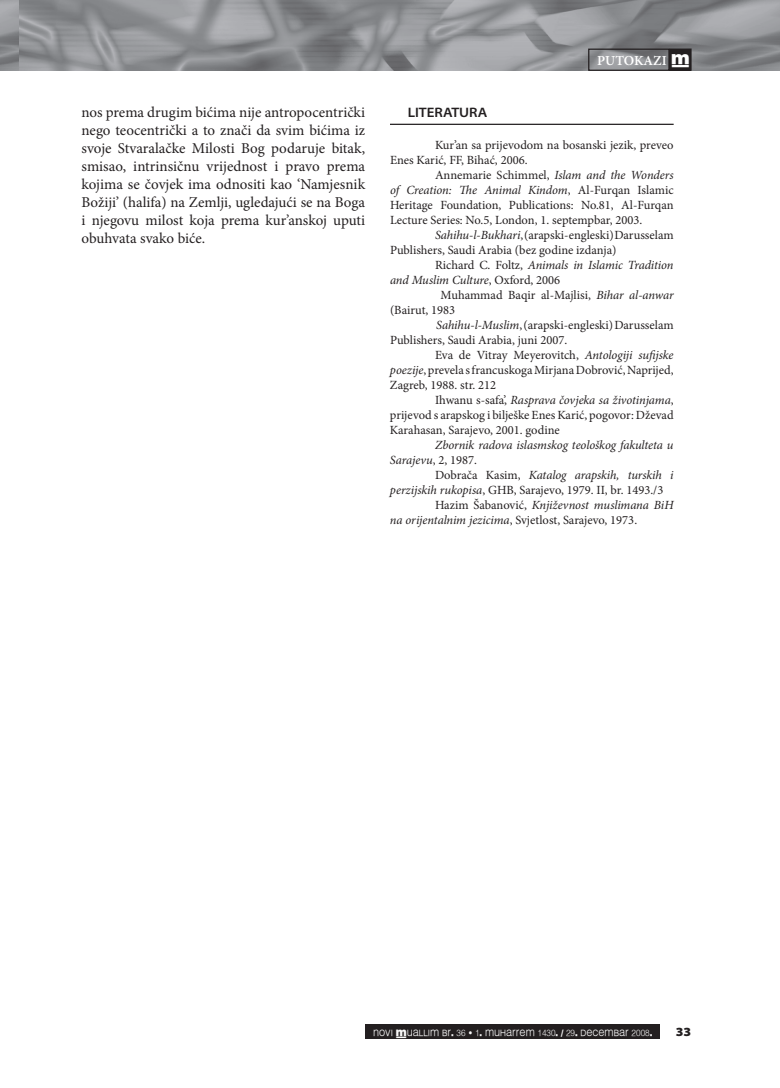
<style>
.page{position:relative;width:780px;height:1088px;background:#fff}
.page>*{position:absolute;margin:0;border:0;box-sizing:border-box;transform-origin:0 0}
.t1{font:15px/18px "Minion Pro";letter-spacing:-.005em;color:#231f20;text-align:justify}
.t2{font:600 semi-expanded 13.75px "Myriad Pro";color:#231f20}
.t3{font:600 13.75px "Minion Pro";color:#fff}
.t4{font:12.5px/15px "Minion Pro";color:#231f20}
.t5{font:italic 12.5px/15px "Minion Pro";letter-spacing:-.01em;color:#231f20}
.t6{font:900 semi-expanded 12.5px "Myriad Pro";color:#231f20}
.t7{font:9px "Muallim";color:#f9f9f9;scale:.91 1}
.s1{font-family:"Muallim";font-weight:400}
.s2{font-style:italic}
.s3{font-style:normal}
</style>
<div class="page">
<img style="left:0;top:0;width:780px;height:71px">
<img style="left:18px;top:0;width:1px;height:71px">
<div style="left:670px;top:49px;width:21px;height:21px;background:#231f20"></div>
<div style="left:669px;top:48px;width:22px;height:23px;border:1px solid #231f20"></div>
<div style="left:365px;top:1024px;width:294px;height:15px;background:#231f20"></div>
<div style="left:588px;top:49px;width:81px;height:22px;border:1px solid #231f20"></div>
<hr style="left:390px;top:124px;width:283px;height:1px;background:#231f20">
<p class="t3" style="left:597px;top:51px;width:94px">PUTOKAZI <span class="s1">†</span></p>
<p class="t1" style="left:81px;top:103px;width:285px">nos prema drugim bićima nije antropocentrički nego teocentrički a to znači da svim bićima iz svoje Stvaralačke Milosti Bog podaruje bitak, smisao, intrinsičnu vrijednost i pravo prema kojima se čovjek ima odnositi kao ‘Namjesnik Božiji’ (halifa) na Zemlji, ugledajući se na Boga i njegovu milost koja prema kur’anskoj uputi obuhvata svako biće.</p>
<p class="t2" style="left:407px;top:104px;width:81px">LITERATURA</p>
<p class="t4" style="left:390px;top:138px;width:285px;text-indent:45px">Kur’an sa prijevodom na bosanski jezik, preveo<br>Enes Karić, FF, Bihać, 2006.</p>
<p class="t4" style="left:390px;top:168px;width:285px;text-align:justify;text-indent:45px">Annemarie Schimmel, <span class="s2">Islam and the Wonders of Creation: The Animal Kindom</span>, Al-Furqan Islamic Heritage Foundation, Publications: No.81, Al-Furqan Lecture Series: No.5, London, 1. septempbar, 2003.</p>
<p class="t4" style="left:390px;top:228px;width:285px;text-indent:45px"><span class="s2">Sahihu-l-Bukhari</span>, (arapski-engleski) Darusselam<br>Publishers, Saudi Arabia (bez godine izdanja)</p>
<p class="t5" style="left:435px;top:258px;width:240px"><span class="s3">Richard C. Foltz,</span> Animals in Islamic Tradition</p>
<p class="t5" style="left:390px;top:273px;width:172px">and Muslim Culture<span class="s3">, Oxford, 2006</span></p>
<p class="t4" style="left:440px;top:288px;width:234px">Muhammad Baqir al-Majlisi, <span class="s2">Bihar al-anwar</span></p>
<p class="t4" style="left:390px;top:303px;width:67px">(Bairut, 1983</p>
<p class="t4" style="left:436px;top:318px;width:239px"><span class="s2">Sahihu-l-Muslim</span>, (arapski-engleski) Darusselam</p>
<p class="t4" style="left:390px;top:333px;width:179px">Publishers, Saudi Arabia, juni 2007.</p>
<p class="t4" style="left:435px;top:348px;width:240px">Eva de Vitray Meyerovitch, <span class="s2">Antologiji sufijske</span></p>
<p class="t4" style="left:390px;top:363px;width:285px"><span class="s2">poezije</span>, prevela s francuskoga Mirjana Dobrović, Naprijed,</p>
<p class="t4" style="left:390px;top:378px;width:108px">Zagreb, 1988. str. 212</p>
<p class="t5" style="left:435px;top:393px;width:240px"><span class="s3">Ihwanu s-safa’,</span> Rasprava čovjeka sa životinjama<span class="s3">,</span></p>
<p class="t4" style="left:390px;top:408px;width:285px">prijevod s arapskog i bilješke Enes Karić, pogovor: Dževad</p>
<p class="t4" style="left:390px;top:423px;width:171px">Karahasan, Sarajevo, 2001. godine</p>
<p class="t5" style="left:390px;top:438px;width:285px;text-indent:45px">Zbornik radova islasmskog teološkog fakulteta u<br>Sarajevu<span class="s3">, 2, 1987.</span></p>
<p class="t5" style="left:435px;top:468px;width:240px"><span class="s3">Dobrača Kasim,</span> Katalog arapskih, turskih i</p>
<p class="t4" style="left:390px;top:483px;width:275px"><span class="s2">perzijskih rukopisa</span>, GHB, Sarajevo, 1979. II, br. 1493./3</p>
<p class="t5" style="left:435px;top:498px;width:240px"><span class="s3">Hazim Šabanović,</span> Književnost muslimana BiH</p>
<p class="t4" style="left:390px;top:513px;width:249px"><span class="s2">na orijentalnim jezicima</span>, Svjetlost, Sarajevo, 1973.</p>
<p class="t7" style="left:373px;top:1026px;width:308px">NOVI †UALLIM BR. 36 • 1. MUHARREM 1430. / 29. DECEMBAR 2008.</p>
<p class="t6" style="left:676px;top:1024px;width:17px">33</p>
</div>
